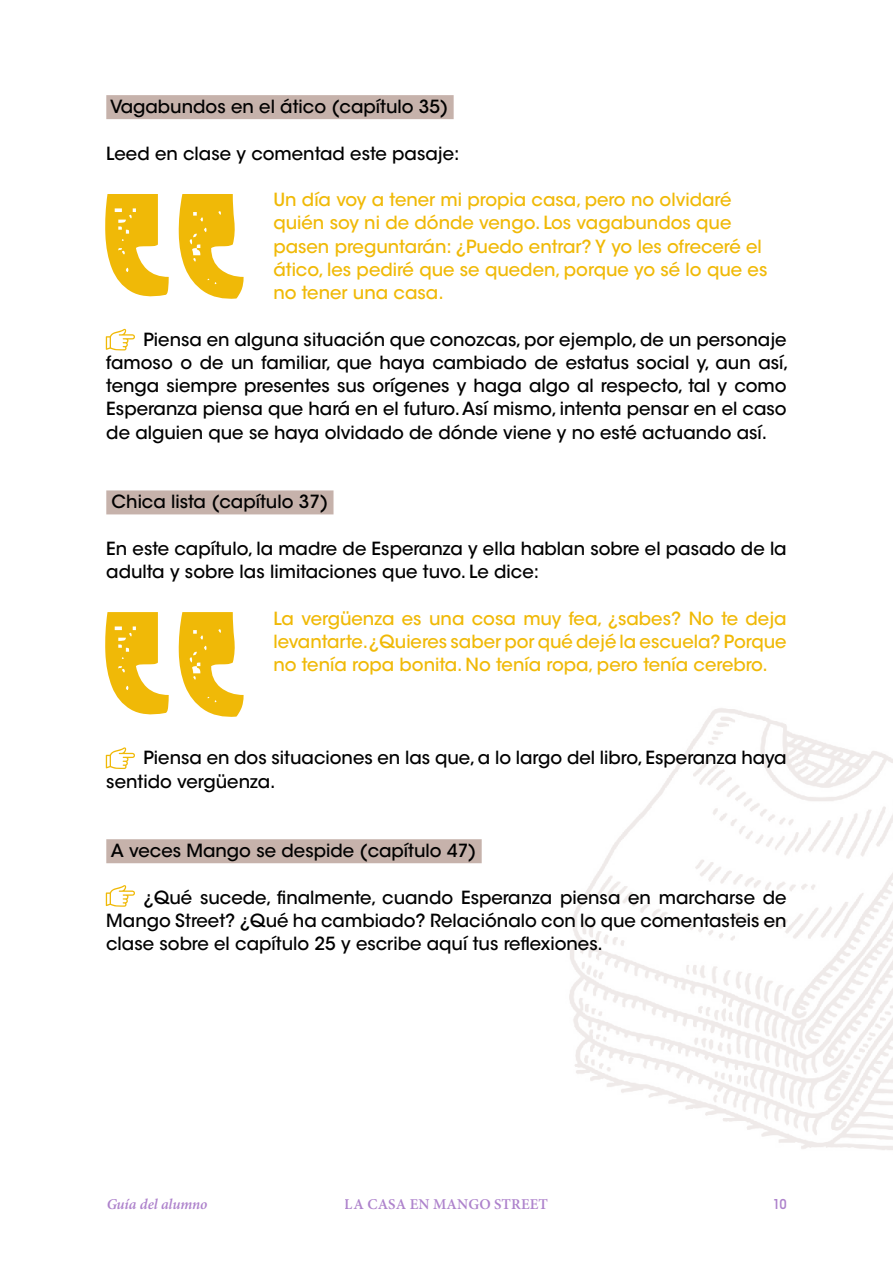
<style>
.page{position:relative;width:893px;height:1263px;background:#fff}
.page>*{position:absolute;margin:0;border:0;box-sizing:border-box;transform-origin:0 0}
.t1{font:500 18px/23.2px "ITC Avant Garde Std";color:#000}
.t2{font:500 18px/23.2px "ITC Avant Garde Std";color:#f0b907}
.t3{font:600 15px "Minion Pro";letter-spacing:.01em;color:#9963bf}
.t4{font:italic 600 15px "Minion Pro";letter-spacing:-.01em;color:#9963bf}
.t5{font:600 condensed 13.5px "ITC Avant Garde Std";color:#9963bf}
</style>
<div class="page">
<img style="left:569px;top:708px;width:324px;height:442px">
<div style="left:106px;top:95px;width:348px;height:24px;background:#c6b2ab"></div>
<div style="left:106px;top:490px;width:227px;height:24px;background:#c6b2ab"></div>
<div style="left:106px;top:839px;width:376px;height:24px;background:#c6b2ab"></div>
<svg style="left:105px;top:194px;width:139px;height:105px"></svg>
<svg style="left:105px;top:612px;width:139px;height:105px"></svg>
<svg style="left:106px;top:328px;width:29px;height:23px"></svg>
<svg style="left:106px;top:747px;width:29px;height:22px"></svg>
<svg style="left:106px;top:885px;width:29px;height:22px"></svg>
<p class="t1" style="left:110px;top:95px;width:340px">Vagabundos en el ático (capítulo 35)</p>
<p class="t1" style="left:106px;top:142px;width:355px">Leed en clase y comentad este pasaje:</p>
<p class="t2" style="left:273px;top:188px;width:495px">Un día voy a tener mi propia casa, pero no olvidaré quién soy ni de dónde vengo. Los vagabundos que pasen preguntarán: ¿Puedo entrar? Y yo les ofreceré el ático, les pediré que se queden, porque yo sé lo que es no tener una casa.</p>
<p class="t1" style="left:106px;top:328px;width:684px;text-indent:37px">Piensa en alguna situación que conozcas, por ejemplo, de un personaje famoso o de un familiar, que haya cambiado de estatus social y, aun así, tenga siempre presentes sus orígenes y haga algo al respecto, tal y como Esperanza piensa que hará en el futuro. Así mismo, intenta pensar en el caso de alguien que se haya olvidado de dónde viene y no esté actuando así.</p>
<p class="t1" style="left:112px;top:490px;width:218px">Chica lista (capítulo 37)</p>
<p class="t1" style="left:106px;top:537px;width:682px">En este capítulo, la madre de Esperanza y ella hablan sobre el pasado de la adulta y sobre las limitaciones que tuvo. Le dice:</p>
<p class="t2" style="left:273px;top:607px;width:515px;text-align:justify">La vergüenza es una cosa muy fea, ¿sabes? No te deja levantarte.¿Quieres saber por qué dejé la escuela? Porque no tenía ropa bonita. No tenía ropa, pero tenía cerebro.</p>
<p class="t1" style="left:106px;top:746px;width:682px;text-indent:37px">Piensa en dos situaciones en las que, a lo largo del libro, Esperanza haya sentido vergüenza.</p>
<p class="t1" style="left:111px;top:839px;width:367px">A veces Mango se despide (capítulo 47)</p>
<p class="t1" style="left:106px;top:886px;width:682px;text-align:justify;text-indent:37px">¿Qué sucede, finalmente, cuando Esperanza piensa en marcharse de Mango Street? ¿Qué ha cambiado? Relaciónalo con lo que comentasteis en clase sobre el capítulo 25 y escribe aquí tus reflexiones.</p>
<p class="t4" style="left:106px;top:1195px;width:103px">Guía del alumno</p>
<p class="t3" style="left:345px;top:1195px;width:205px">LA CASA EN MANGO STREET</p>
<p class="t5" style="left:772px;top:1196px;width:16px">10</p>
</div>
